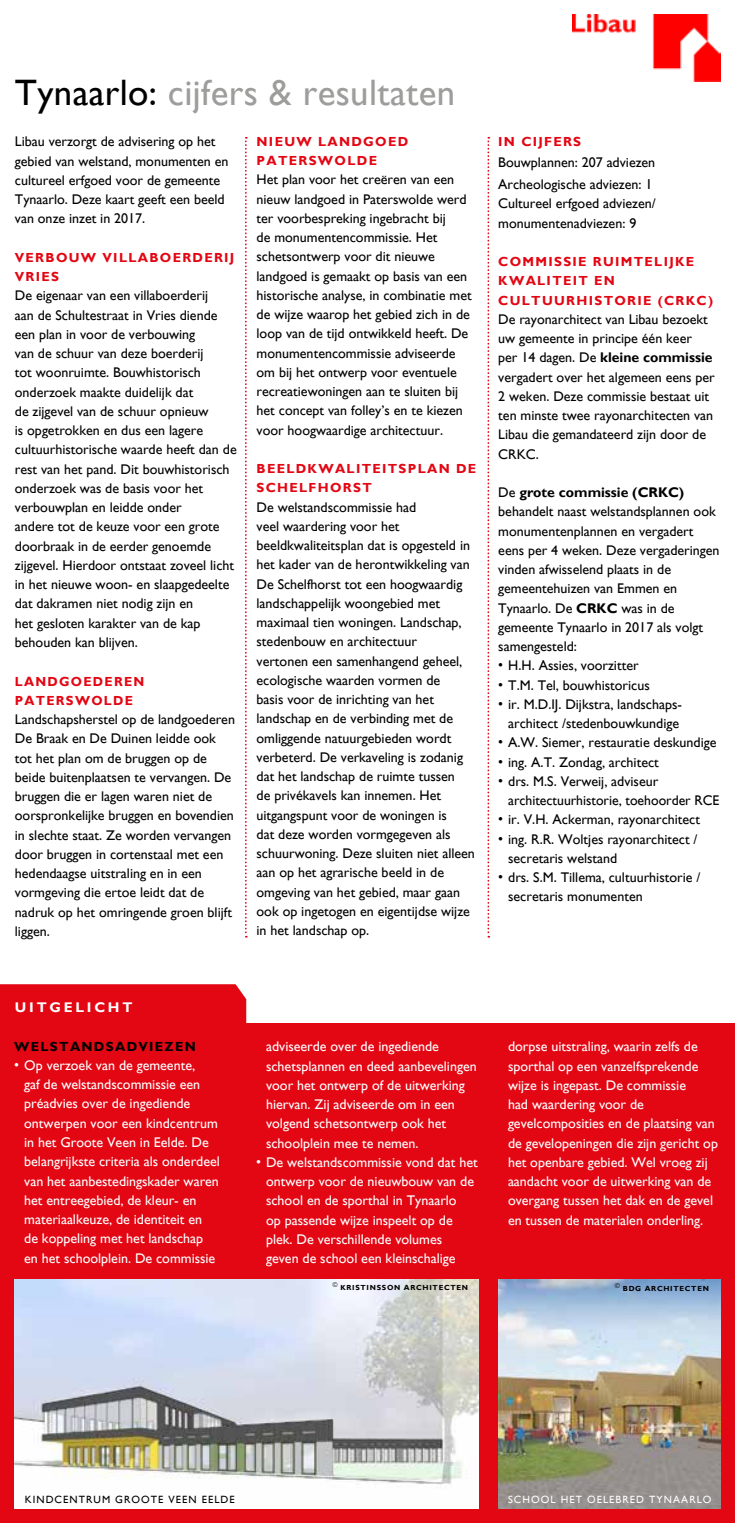
<style>
.page{position:relative;width:735px;height:1523px;background:#fff}
.page>*{position:absolute;margin:0;border:0;box-sizing:border-box;transform-origin:0 0}
.t1{font:36.75px "Gill Sans";letter-spacing:.01em;color:#9d9d9c}
.t2{font:14px/19.2px "Gill Sans";color:#000}
.t3{font:14px/19.2px "Gill Sans";color:#fff}
.t4{font:700 14px "Gill Sans";letter-spacing:.2em;color:#fff}
.t5{font:700 13.12px/19.2px "Gill Sans";letter-spacing:.1em;color:#e30613}
.t6{font:700 13.12px "Gill Sans";letter-spacing:.1em;color:#000}
.t7{font:10.5px "Gill Sans";letter-spacing:.1em;color:#000}
.t8{font:10.5px "Gill Sans";letter-spacing:.1em;color:#fff}
.t9{font:700 7.35px "Gill Sans";letter-spacing:.1em;color:#000}
.s1{color:#000}
.s2{font-weight:700}
.s3{font-size:10.5px}
</style>
<div class="page">
<div style="left:0;top:1024px;width:734px;height:499px;background:#e30613"></div>
<div style="left:0;top:984px;width:246px;height:40px;background:#e30613"></div>
<svg style="left:245px;top:137px;width:2px;height:801px"></svg>
<svg style="left:487px;top:137px;width:2px;height:801px"></svg>
<img style="left:15px;top:1280px;width:463px;height:228px">
<img style="left:498px;top:1280px;width:221px;height:228px">
<img style="left:572px;top:15px;width:147px;height:67px">
<h1 class="t1" style="left:15px;top:71px;width:441px"><span class="s1">Tynaarlo:</span> cijfers &amp; resultaten</h1>
<p class="t2" style="left:15px;top:132px;width:215px">Libau verzorgt de advisering op het gebied van welstand, monumenten en cultureel erfgoed voor de gemeente Tynaarlo. Deze kaart geeft een beeld van onze inzet in 2017.</p>
<p class="t5" style="left:15px;top:248px;width:221px">VERBOUW VILLABOERDERIJ<br>VRIES</p>
<p class="t2" style="left:15px;top:286px;width:223px">De eigenaar van een villaboerderij<br>aan de Schultestraat in Vries diende een plan in voor de verbouwing<br>van de schuur van deze boerderij<br>tot woonruimte. Bouwhistorisch onderzoek maakte duidelijk dat<br>de zijgevel van de schuur opnieuw<br>is opgetrokken en dus een lagere cultuurhistorische waarde heeft dan de rest van het pand. Dit bouwhistorisch onderzoek was de basis voor het verbouwplan en leidde onder<br>andere tot de keuze voor een grote doorbraak in de eerder genoemde zijgevel. Hierdoor ontstaat zoveel licht in het nieuwe woon- en slaapgedeelte dat dakramen niet nodig zijn en<br>het gesloten karakter van de kap behouden kan blijven.</p>
<p class="t5" style="left:15px;top:671px;width:131px">LANDGOEDEREN<br>PATERSWOLDE</p>
<p class="t2" style="left:15px;top:710px;width:221px">Landschapsherstel op de landgoederen De Braak en De Duinen leidde ook tot het plan om de bruggen op de beide buitenplaatsen te vervangen. De bruggen die er lagen waren niet de oorspronkelijke bruggen en bovendien in slechte staat. Ze worden vervangen door bruggen in cortenstaal met een hedendaagse uitstraling en in een vormgeving die ertoe leidt dat de nadruk op het omringende groen blijft liggen.</p>
<p class="t5" style="left:256px;top:132px;width:153px">NIEUW LANDGOED<br>PATERSWOLDE</p>
<p class="t2" style="left:256px;top:170px;width:216px">Het plan voor het creëren van een nieuw landgoed in Paterswolde werd ter voorbespreking ingebracht bij<br>de monumentencommissie. Het schetsontwerp voor dit nieuwe landgoed is gemaakt op basis van een historische analyse, in combinatie met de wijze waarop het gebied zich in de loop van de tijd ontwikkeld heeft. De monumentencommissie adviseerde om bij het ontwerp voor eventuele recreatiewoningen aan te sluiten bij het concept van folley’s en te kiezen voor hoogwaardige architectuur.</p>
<p class="t5" style="left:256px;top:459px;width:221px">BEELDKWALITEITSPLAN DE<br>SCHELFHORST</p>
<p class="t2" style="left:256px;top:497px;width:220px">De welstandscommissie had<br>veel waardering voor het beeldkwaliteitsplan dat is opgesteld in het kader van de herontwikkeling van De Schelfhorst tot een hoogwaardig landschappelijk woongebied met maximaal tien woningen. Landschap, stedenbouw en architectuur<br>vertonen een samenhangend geheel, ecologische waarden vormen de<br>basis voor de inrichting van het landschap en de verbinding met de omliggende natuurgebieden wordt verbeterd. De verkaveling is zodanig dat het landschap de ruimte tussen<br>de privékavels kan innemen. Het uitgangspunt voor de woningen is<br>dat deze worden vormgegeven als schuurwoning. Deze sluiten niet alleen aan op het agrarische beeld in de omgeving van het gebied, maar gaan ook op ingetogen en eigentijdse wijze in het landschap op.</p>
<p class="t5" style="left:498px;top:132px;width:84px">IN CIJFERS</p>
<p class="t2" style="left:498px;top:151px;width:158px;line-height:22.1px">Bouwplannen: 207 adviezen<br>Archeologische adviezen: 1</p>
<p class="t2" style="left:498px;top:194px;width:159px">Cultureel erfgoed adviezen/ monumentenadviezen: 9</p>
<p class="t5" style="left:498px;top:252px;width:216px">COMMISSIE RUIMTELIJKE<br>KWALITEIT EN<br>CULTUURHISTORIE (CRKC)</p>
<p class="t2" style="left:498px;top:309px;width:218px">De rayonarchitect van Libau bezoekt uw gemeente in principe één keer<br>per 14 dagen. De <span class="s2">kleine commissie </span>vergadert over het algemeen eens per<br>2 weken. Deze commissie bestaat uit ten minste twee rayonarchitecten van<br>Libau die gemandateerd zijn door de<br>CRKC.</p>
<p class="t2" style="left:498px;top:483px;width:222px">De <span class="s2">grote commissie (CRKC) </span>behandelt naast welstandsplannen ook monumentenplannen en vergadert eens per 4 weken. Deze vergaderingen vinden afwisselend plaats in de gemeentehuizen van Emmen en<br>Tynaarlo. De <span class="s2">CRKC</span> was in de gemeente Tynaarlo in 2017 als volgt samengesteld:</p>
<p class="t2" style="left:498px;top:656px;width:142px">• H.H. Assies, voorzitter</p>
<p class="t2" style="left:498px;top:675px;width:153px">• T.M. Tel, bouwhistoricus</p>
<p class="t2" style="left:498px;top:694px;width:185px;text-align:center">• ir. M.D.IJ. Dijkstra, landschaps&shy;architect /stedenbouwkundige</p>
<p class="t2" style="left:498px;top:733px;width:220px">• A.W. Siemer, restauratie deskundige</p>
<p class="t2" style="left:498px;top:752px;width:162px">• ing. A.T. Zondag, architect</p>
<p class="t2" style="left:508px;top:771px;width:212px;text-indent:-10px">• drs. M.S. Verweij, adviseur architectuurhistorie, toehoorder RCE</p>
<p class="t2" style="left:498px;top:810px;width:203px">• ir. V.H. Ackerman, rayonarchitect</p>
<p class="t2" style="left:508px;top:829px;width:191px;text-indent:-10px">• ing. R.R. Woltjes rayonarchitect / secretaris welstand</p>
<p class="t2" style="left:508px;top:868px;width:193px;text-indent:-10px">• drs. S.M. Tillema, cultuurhistorie / secretaris monumenten</p>
<p class="t4" style="left:15px;top:999px;width:119px">UITGELICHT</p>
<p class="t6" style="left:14px;top:1038px;width:183px">WELSTANDSADVIEZEN</p>
<p class="t3" style="left:24px;top:1056px;width:197px;text-indent:-10px">• Op verzoek van de gemeente,<br>gaf de welstandscommissie een préadvies over de ingediende ontwerpen voor een kindcentrum in het Groote Veen in Eelde. De belangrijkste criteria als onderdeel van het aanbestedingskader waren het entreegebied, de kleur- en materiaalkeuze, de identiteit en<br>de koppeling met het landschap en het schoolplein. De commissie</p>
<p class="t3" style="left:266px;top:1037px;width:212px">adviseerde over de ingediende schetsplannen en deed aanbevelingen voor het ontwerp of de uitwerking hiervan. Zij adviseerde om in een volgend schetsontwerp ook het schoolplein mee te nemen.</p>
<p class="t3" style="left:266px;top:1152px;width:213px;text-indent:-10px">• De welstandscommissie vond dat het ontwerp voor de nieuwbouw van de school en de sporthal in Tynaarlo<br>op passende wijze inspeelt op de plek. De verschillende volumes geven de school een kleinschalige</p>
<p class="t3" style="left:507px;top:1037px;width:211px">dorpse uitstraling, waarin zelfs de sporthal op een vanzelfsprekende wijze is ingepast. De commissie<br>had waardering voor de gevelcomposities en de plaatsing van de gevelopeningen die zijn gericht op het openbare gebied. Wel vroeg zij aandacht voor de uitwerking van de overgang tussen het dak en de gevel en tussen de materialen onderling.</p>
<p class="t9" style="left:331px;top:1283px;width:138px"><span class="s3">©</span>KRISTINSSON ARCHITECTEN</p>
<p class="t9" style="left:613px;top:1284px;width:96px"><span class="s3">©</span>BDG ARCHITECTEN</p>
<p class="t7" style="left:25px;top:1494px;width:211px">KINDCENTRUM GROOTE VEEN EELDE</p>
<p class="t8" style="left:507px;top:1494px;width:205px">SCHOOL HET OELEBRED TYNAARLO</p>
</div>
